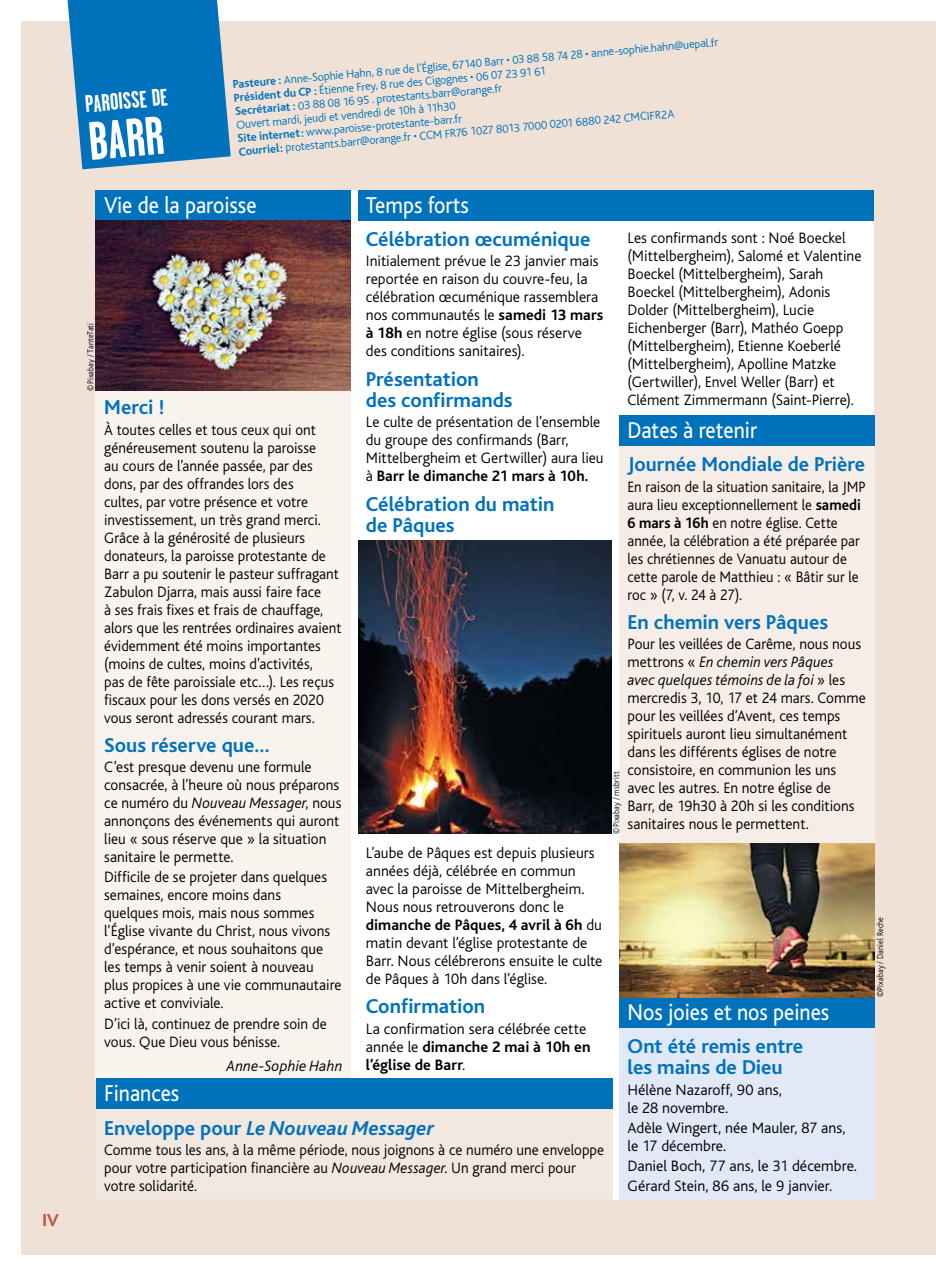
<style>
.page{position:relative;width:936px;height:1276px;background:#fff}
.page>*{position:absolute;margin:0;border:0;box-sizing:border-box;transform-origin:0 0}
.t1{font:700 54px "Garage Gothic";color:#fff}
.t2{font:24px "Bliss";color:#fff;scale:.9 1}
.t3{font:700 24px "Garage Gothic";color:#fff}
.t4{font:700 21px/21px "Bliss";color:#0072bc}
.t5{font:italic 700 21px "Bliss";color:#0072bc}
.t6{font:500 18px "Bliss";color:#c8514e}
.t7{font:300 15.75px/18px "Bliss";color:#000}
.t8{font:300 15.75px/18px "Bliss";color:#000;scale:.96 1}
.t9{font:300 15.75px/18px "Bliss";color:#000;scale:.94 1}
.t10{font:italic 300 15.75px "Bliss";letter-spacing:.01em;color:#000}
.t11{font:300 12px/13.5px "Bliss";color:#0072bc}
.t12{font:300 9px "Bliss";letter-spacing:.02em;color:#000;scale:.88 1}
.s1{font-weight:700}
.s2{font-style:italic}
.s3{font-style:normal}
</style>
<div class="page">
<div style="left:21px;top:21px;width:914px;height:1233px;background:#efe1d6"></div>
<svg style="left:67px;top:0;width:164px;height:169px;background:#1d7fbf"></svg>
<div style="left:96px;top:190px;width:255px;height:889px;background:#f9f3ee"></div>
<div style="left:96px;top:190px;width:255px;height:30px;background:#0072bc"></div>
<div style="left:357px;top:190px;width:517px;height:888px;background:#fff"></div>
<div style="left:357px;top:190px;width:517px;height:30px;background:#0072bc"></div>
<div style="left:619px;top:415px;width:255px;height:582px;background:#f6ede6"></div>
<div style="left:619px;top:415px;width:255px;height:30px;background:#0072bc"></div>
<div style="left:619px;top:997px;width:255px;height:202px;background:#e1e8f6"></div>
<div style="left:619px;top:997px;width:255px;height:30px;background:#0072bc"></div>
<img style="left:358px;top:541px;width:254px;height:292px">
<img style="left:619px;top:843px;width:255px;height:154px">
<img style="left:96px;top:220px;width:255px;height:171px">
<div style="left:351px;top:190px;width:6px;height:888px;background:#fff"></div>
<div style="left:612px;top:415px;width:7px;height:784px;background:#fff"></div>
<div style="left:96px;top:1078px;width:516px;height:121px;background:#f3e8df"></div>
<div style="left:96px;top:1078px;width:516px;height:30px;background:#0072bc"></div>
<p class="t6" style="left:43px;top:1210px;width:18px">IV</p>
<p class="t11" style="left:232px;top:78px;width:488px;rotate:-5deg"><span class="s1">Pasteure :</span> Anne-Sophie Hahn, 8 rue de l’Église, 67140 Barr • 03 88 58 74 28 • anne-sophie.hahn@uepal.fr <span class="s1">Président du CP :</span> Étienne Frey, 8 rue des Cigognes • 06 07 23 91 61<br><span class="s1">Secrétariat :</span> 03 88 08 16 95 . protestants.barr@orange.fr<br>Ouvert mardi, jeudi et vendredi de 10h à 11h30<br><span class="s1">Site internet:</span> www.paroisse-protestante-barr.fr<br><span class="s1">Courriel:</span> protestants.barr@orange.fr • CCM FR76 1027 8013 7000 0201 6880 242 CMCIFR2A</p>
<h2 class="t3" style="left:84px;top:91px;width:84px;rotate:-5deg">PAROISSE DE</h2>
<h1 class="t1" style="left:86px;top:113px;width:77px;rotate:-5deg">BARR</h1>
<h2 class="t2" style="left:104px;top:192px;width:171px">Vie de la paroisse</h2>
<h2 class="t2" style="left:366px;top:192px;width:116px">Temps forts</h2>
<h3 class="t4" style="left:366px;top:229px;width:226px">Célébration œcuménique</h3>
<p class="t7" style="left:366px;top:253px;width:239px">Initialement prévue le 23 janvier mais reportée en raison du couvre-feu, la célébration œcuménique rassemblera nos communautés le <span class="s1">samedi 13 mars à 18h</span> en notre église (sous réserve des conditions sanitaires).</p>
<h3 class="t4" style="left:366px;top:369px;width:148px">Présentation des confirmands</h3>
<p class="t7" style="left:366px;top:413px;width:239px">Le culte de présentation de l’ensemble du groupe des confirmands (Barr, Mittelbergheim et Gertwiller) aura lieu à <span class="s1">Barr le dimanche 21 mars à 10h.</span></p>
<h3 class="t4" style="left:366px;top:494px;width:190px">Célébration du matin de Pâques</h3>
<p class="t7" style="left:627px;top:229px;width:235px">Les confirmands sont : Noé Boeckel (Mittelbergheim), Salomé et Valentine Boeckel (Mittelbergheim), Sarah Boeckel (Mittelbergheim), Adonis Dolder (Mittelbergheim), Lucie Eichenberger (Barr), Mathéo Goepp (Mittelbergheim), Etienne Koeberlé (Mittelbergheim), Apolline Matzke (Gertwiller), Envel Weller (Barr) et Clément Zimmermann (Saint-Pierre).</p>
<h2 class="t2" style="left:627px;top:417px;width:146px">Dates à retenir</h2>
<h3 class="t4" style="left:627px;top:454px;width:239px">Journée Mondiale de Prière</h3>
<p class="t9" style="left:627px;top:478px;width:255px">En raison de la situation sanitaire, la JMP aura lieu exceptionnellement le <span class="s1">samedi 6 mars à 16h</span> en notre église. Cette année, la célébration a été préparée par les chrétiennes de Vanuatu autour de cette parole de Matthieu : « Bâtir sur le roc » (7, v. 24 à 27).</p>
<h3 class="t4" style="left:627px;top:612px;width:202px">En chemin vers Pâques</h3>
<p class="t7" style="left:627px;top:635px;width:240px">Pour les veillées de Carême, nous nous mettrons « <span class="s2">En chemin vers Pâques<br>avec quelques témoins de la foi</span> » les mercredis 3, 10, 17 et 24 mars. Comme pour les veillées d’Avent, ces temps spirituels auront lieu simultanément dans les différents églises de notre consistoire, en communion les uns avec les autres. En notre église de<br>Barr, de 19h30 à 20h si les conditions sanitaires nous le permettent.</p>
<p class="t12" style="left:86px;top:391px;width:78px;rotate:-90deg">©Pixabay / TanteTati</p>
<h3 class="t4" style="left:104px;top:397px;width:62px">Merci !</h3>
<p class="t8" style="left:104px;top:421px;width:249px">À toutes celles et tous ceux qui ont généreusement soutenu la paroisse<br>au cours de l’année passée, par des dons, par des offrandes lors des<br>cultes, par votre présence et votre investissement, un très grand merci.<br>Grâce à la générosité de plusieurs donateurs, la paroisse protestante de Barr a pu soutenir le pasteur suffragant Zabulon Djarra, mais aussi faire face<br>à ses frais fixes et frais de chauffage, alors que les rentrées ordinaires avaient évidemment été moins importantes (moins de cultes, moins d’activités,<br>pas de fête paroissiale etc…). Les reçus fiscaux pour les dons versés en 2020 vous seront adressés courant mars.</p>
<h3 class="t4" style="left:104px;top:735px;width:167px">Sous réserve que…</h3>
<p class="t7" style="left:104px;top:758px;width:239px">C’est presque devenu une formule consacrée, à l’heure où nous préparons ce numéro du <span class="s2">Nouveau Messager</span>, nous annonçons des événements qui auront lieu « sous réserve que » la situation sanitaire le permette.</p>
<p class="t7" style="left:104px;top:868px;width:239px">Difficile de se projeter dans quelques semaines, encore moins dans<br>quelques mois, mais nous sommes l’Église vivante du Christ, nous vivons d’espérance, et nous souhaitons que les temps à venir soient à nouveau plus propices à une vie communautaire active et conviviale.</p>
<p class="t7" style="left:104px;top:1014px;width:224px">D’ici là, continuez de prendre soin de vous. Que Dieu vous bénisse.</p>
<p class="t10" style="left:226px;top:1057px;width:117px">Anne-Sophie Hahn</p>
<p class="t12" style="left:611px;top:833px;width:72px;rotate:-90deg">©Pixabay / msbritt</p>
<p class="t7" style="left:366px;top:844px;width:238px">L’aube de Pâques est depuis plusieurs années déjà, célébrée en commun avec la paroisse de Mittelbergheim.<br>Nous nous retrouverons donc le <span class="s1">dimanche de Pâques, 4 avril à 6h</span> du matin devant l’église protestante de Barr. Nous célébrerons ensuite le culte de Pâques à 10h dans l’église.</p>
<h3 class="t4" style="left:366px;top:996px;width:121px">Confirmation</h3>
<p class="t7" style="left:366px;top:1019px;width:226px">La confirmation sera célébrée cette année le <span class="s1">dimanche 2 mai à 10h en l’église de Barr</span>.</p>
<h2 class="t2" style="left:627px;top:999px;width:226px">Nos joies et nos peines</h2>
<h3 class="t4" style="left:627px;top:1036px;width:177px">Ont été remis entre les mains de Dieu</h3>
<p class="t7" style="left:627px;top:1080px;width:156px">Hélène Nazaroff, 90 ans, le 28 novembre.</p>
<p class="t7" style="left:627px;top:1118px;width:219px">Adèle Wingert, née Mauler, 87 ans, le 17 décembre.</p>
<p class="t7" style="left:627px;top:1156px;width:231px;line-height:20.1px">Daniel Boch, 77 ans, le 31 décembre.<br>Gérard Stein, 86 ans, le 9 janvier.</p>
<h2 class="t2" style="left:104px;top:1080px;width:85px">Finances</h2>
<h3 class="t5" style="left:104px;top:1117px;width:331px"><span class="s3">Enveloppe pour</span> Le Nouveau Messager</h3>
<p class="t8" style="left:104px;top:1141px;width:522px">Comme tous les ans, à la même période, nous joignons à ce numéro une enveloppe pour votre participation financière au <span class="s2">Nouveau Messager</span>. Un grand merci pour votre solidarité.</p>
<p class="t12" style="left:875px;top:997px;width:92px;rotate:-90deg">©Pixabay / Daniel Reche</p>
</div>
